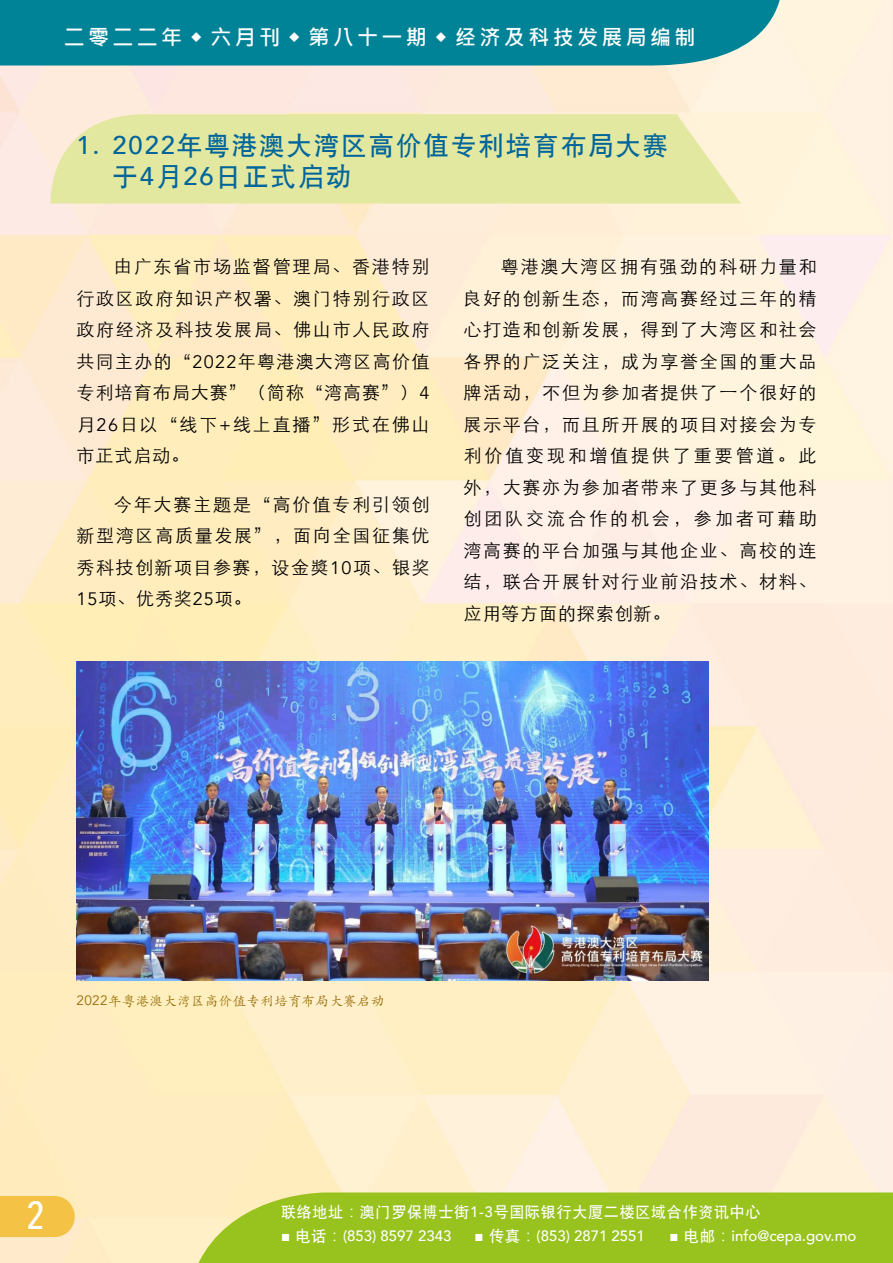
<style>
.page{position:relative;width:893px;height:1263px;background:#fff}
.page>*{position:absolute;margin:0;border:0;box-sizing:border-box;transform-origin:0 0}
.t1{font:500 39px "Avenir Next Condensed";color:#fff}
.t2{font:25.5px/30.6px "SIL Hei Med Jian";letter-spacing:.075em;color:#00659a}
.t3{font:700 21px "Microsoft Jheng Hei";letter-spacing:.16em;color:#fff}
.t4{font:300 18px/31.5px "ST Heiti SC";letter-spacing:.095em;color:#000;text-align:justify}
.t5{font:500 15px "Avenir";color:#fff}
.t6{font:15px "SIL Hei Med Jian";letter-spacing:.05em;color:#fff}
.t7{font:13.5px "ST Kaiti";letter-spacing:.025em;color:#956a02}
.s1{font-family:"Avenir";font-weight:500}
.s2{font-family:"Avenir";font-weight:400}
.s3{font-family:"Avenir"}
.s4{font-family:"Microsoft Jheng Hei"}
.s5{font-family:"Microsoft Jheng Hei";font-weight:400}
.s6{font-family:"SIL Hei Med Jian";font-weight:400}
</style>
<div class="page">
<img style="left:0;top:0;width:893px;height:1263px">
<div style="left:0;top:0;width:782px;height:66px;background:#008297"></div>
<div style="left:0;top:1196px;width:75px;height:41px;background:#f4c245"></div>
<svg style="left:892px;top:0;width:1px;height:66px"></svg>
<svg style="left:192px;top:1192px;width:701px;height:71px;background:#9ec428"></svg>
<svg style="left:50px;top:114px;width:691px;height:89px;background:#e5e8a4"></svg>
<img style="left:77px;top:661px;width:631px;height:319px">
<p class="t3" style="left:64px;top:25px;width:633px">二零二二年 ◆ 六月刊 ◆ 第八十一期 ◆ 经济及科技发展局编制</p>
<h2 class="t2" style="left:113px;top:128px;width:557px;text-indent:-36px"><span class="s1">1. 2022</span>年粤港澳大湾区高价值专利培育布局大赛于<span class="s1">4</span>月<span class="s1">26</span>日正式启动</h2>
<p class="t4" style="left:77px;top:249px;width:354px;text-indent:37px">由广东省市场监督管理局、香港特别行政区政府知识产权署、澳门特别行政区政府经济及科技发展局、佛山市人民政府共同主办的“<span class="s2">2022</span>年粤港澳大湾区高价值专利培育布局大赛”（简称“湾高赛”）<span class="s2">4</span>月<span class="s2">26</span>日以“线下<span class="s2">+</span>线上直播”形式在佛山市正式启动。</p>
<p class="t4" style="left:77px;top:486px;width:354px;text-indent:37px">今年大赛主题是“高价值专利引领创新型湾区高质量发展”，面向全国征集优秀科技创新项目参赛，设金奬<span class="s2">10</span>项、银奖<span class="s2">15</span>项、优秀奖<span class="s2">25</span>项。</p>
<p class="t4" style="left:463px;top:249px;width:354px;text-indent:37px">粤港澳大湾区拥有强劲的科研力量和良好的创新生态，而湾高赛经过三年的精心打造和创新发展，得到了大湾区和社会各界的广泛关注，成为享誉全国的重大品牌活动，不但为参加者提供了一个很好的展示平台，而且所开展的项目对接会为专利价值变现和增值提供了重要管道。此外，大赛亦为参加者带来了更多与其他科创团队交流合作的机会，参加者可藉助湾高赛的平台加强与其他企业、高校的连结，联合开展针对行业前沿技术、材料、应用等方面的探索创新。</p>
<p class="t7" style="left:77px;top:993px;width:309px"><span class="s3">2022</span>年粤港澳大湾区高价值专利培育布局大赛启动</p>
<h1 class="t1" style="left:27px;top:1191px;width:20px">2</h1>
<p class="t6" style="left:281px;top:1201px;width:481px">联络地址<span class="s4">：</span>澳门罗保博士街<span class="s1">1-3</span>号国际银行大厦二楼区域合作资讯中心</p>
<p class="t5" style="left:281px;top:1223px;width:172px"><span class="s5">■</span> <span class="s6">电话</span><span class="s5">：</span>(853) 8597 2343</p>
<p class="t5" style="left:474px;top:1223px;width:172px"><span class="s5">■</span> <span class="s6">传真</span><span class="s5">：</span>(853) 2871 2551</p>
<p class="t5" style="left:669px;top:1223px;width:188px"><span class="s5">■</span> <span class="s6">电邮</span><span class="s5">：</span>info@cepa.gov.mo</p>
</div>
